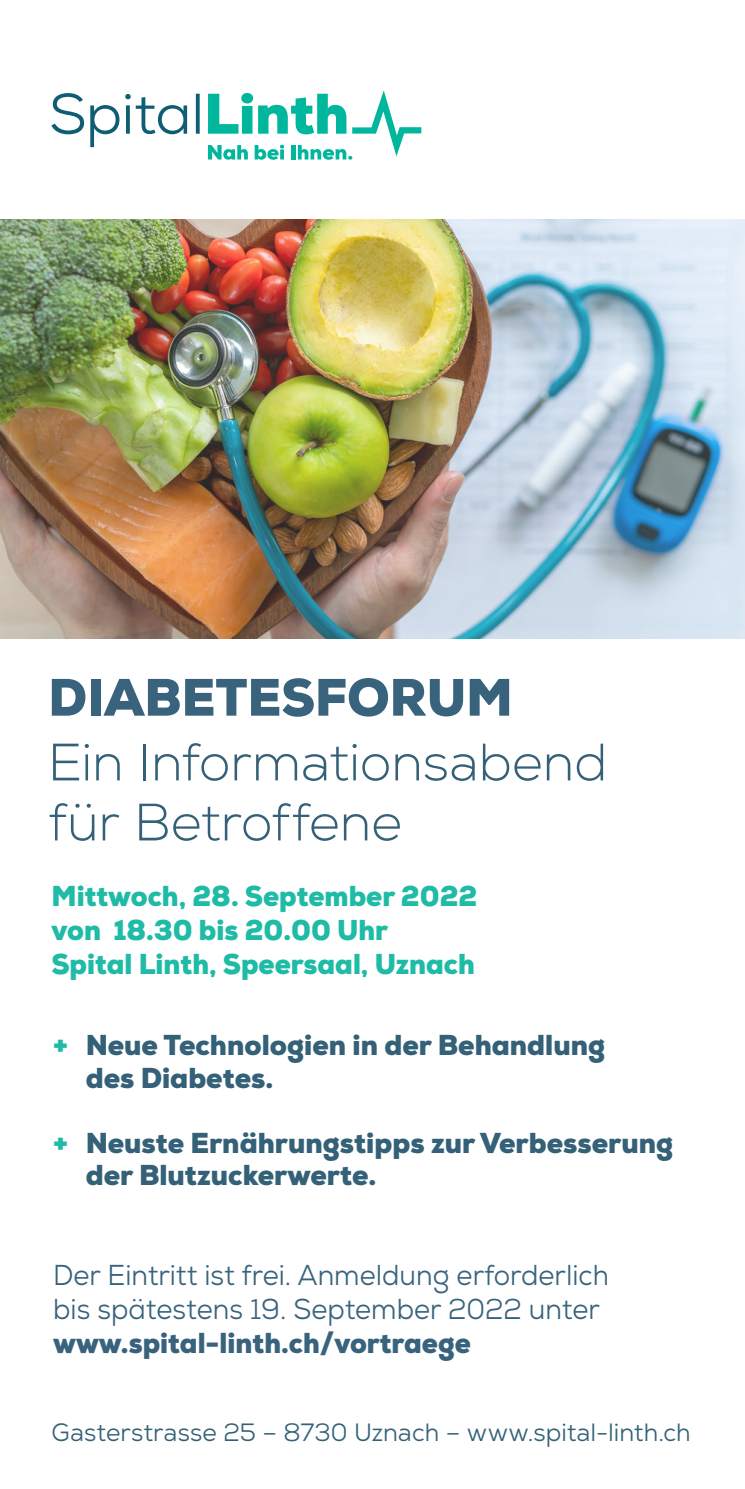
<style>
.page{position:relative;width:745px;height:1489px;background:#fff}
.page>*{position:absolute;margin:0;border:0;box-sizing:border-box;transform-origin:0 0}
.Titel{font:300 52.5px/60px "Nexa";letter-spacing:-.005em;color:#346177}
.t1{font:900 52.5px "Nexa";color:#39637d;scale:.96 1}
.t2{font:28.75px/33.8px "Nexa";color:#39637d;scale:.95 1}
.t3{font:900 28.75px/32.5px "Nexa";color:#346177}
.t4{font:900 28.75px/33.8px "Nexa";color:#1fbba6;scale:.95 1}
.Lauftext{font:25px "Nexa";letter-spacing:.005em;color:#346177}
.s1{color:#1fbba6}
.s2{font-weight:900}
</style>
<div class="page">
<img style="left:0;top:220px;width:744px;height:418px">
<svg style="left:51px;top:93px;width:148px;height:54px"></svg>
<svg style="left:208px;top:90px;width:213px;height:70px"></svg>
<p class="t1" style="left:48px;top:663px;width:485px">DIABETESFORUM</p>
<p class="Titel" style="left:48px;top:733px;width:560px">Ein Informationsabend für Betroffene</p>
<p class="t4" style="left:51px;top:879px;width:449px">Mittwoch, 28. September 2022 von 18.30 bis 20.00 Uhr</p>
<p class="t4" style="left:51px;top:947px;width:447px">Spital Linth, Speersaal, Uznach</p>
<p class="t3" style="left:86px;top:1029px;width:520px;text-indent:-32px"><span class="s1">+</span> Neue Technologien in der Behandlung des Diabetes.</p>
<p class="t3" style="left:86px;top:1126px;width:588px;text-indent:-32px"><span class="s1">+</span> Neuste Ernährungstipps zur Verbesserung der Blutzuckerwerte.</p>
<p class="t2" style="left:53px;top:1258px;width:586px">Der Eintritt ist frei. Anmeldung erforderlich bis spätestens 19. September 2022 unter <span class="s2">www.spital-linth.ch/vortraege</span></p>
<p class="Lauftext" style="left:51px;top:1416px;width:640px">Gasterstrasse 25 – 8730 Uznach – www.spital-linth.ch</p>
</div>
